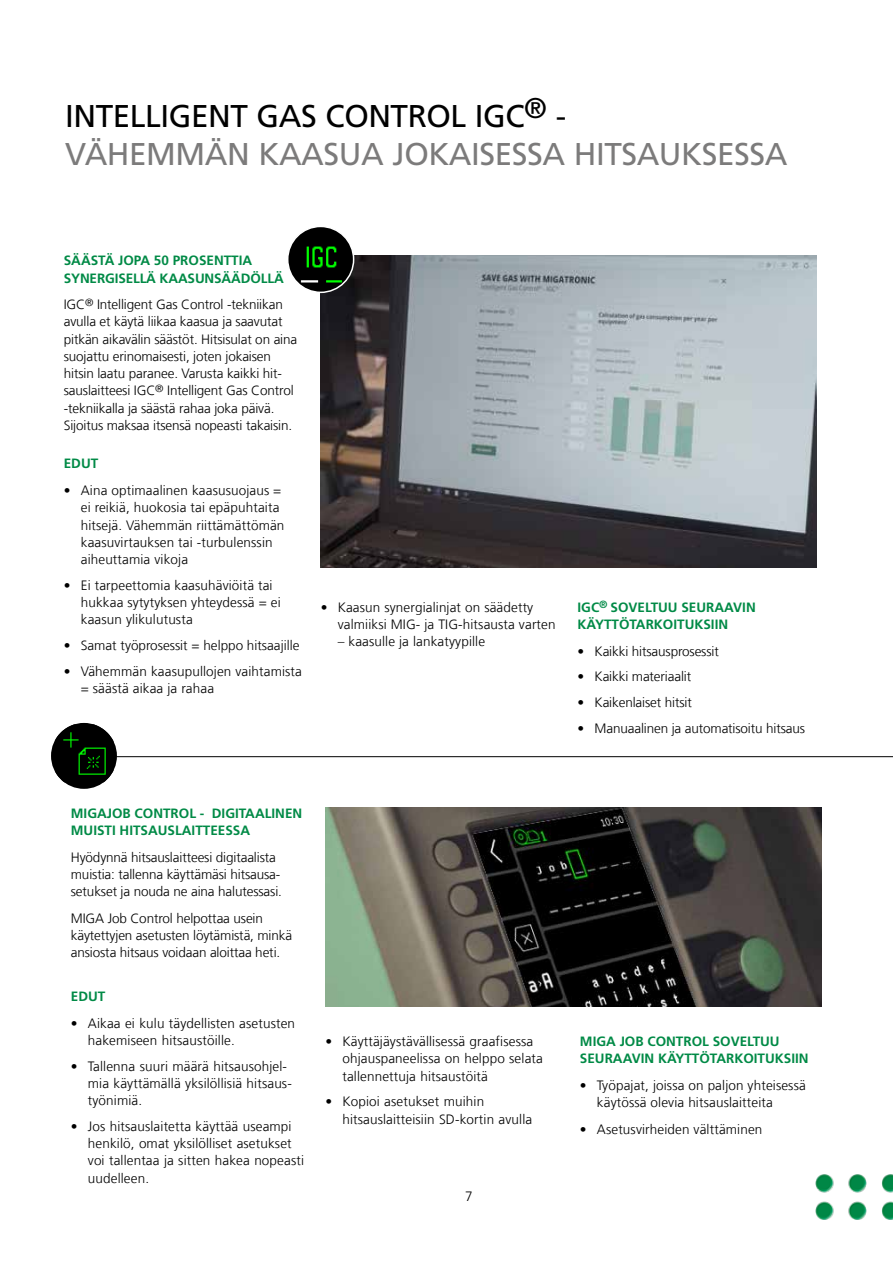
<style>
.page{position:relative;width:893px;height:1263px;background:#fff}
.page>*{position:absolute;margin:0;border:0;box-sizing:border-box;transform-origin:0 0}
.t1{font:31.5px/37.8px "Frutiger LT Pro";letter-spacing:-.015em;color:#7c7b7b}
.t2{font:300 13.5px/17.2px "Frutiger LT Com";letter-spacing:.01em;color:#000}
.t3{font:300 13.5px/17.2px "Frutiger LT Com";letter-spacing:-.01em;color:#000}
.t4{font:700 13.5px/17.2px "Frutiger LT Pro";color:#008a46}
.s1{color:#000}
</style>
<div class="page">
<img style="left:815px;top:1174px;width:78px;height:46px">
<img style="left:321px;top:255px;width:495px;height:313px">
<hr style="left:64px;top:756px;width:829px;height:1px;background:#000">
<img style="left:325px;top:807px;width:496px;height:199px">
<div style="left:51px;top:723px;width:66px;height:66px;background:#000;border-radius:50%"></div>
<img style="left:56px;top:724px;width:57px;height:58px">
<svg style="left:288px;top:226px;width:66px;height:66px"></svg>
<img style="left:293px;top:229px;width:56px;height:56px">
<div style="left:287px;top:226px;width:67px;height:67px;border:2px solid #fff;border-radius:50%"></div>
<h1 class="t1" style="left:65px;top:97px;width:724px"><span class="s1">INTELLIGENT GAS CONTROL IGC</span><sup>®</sup> <span class="s1">-<br></span>VÄHEMMÄN KAASUA JOKAISESSA HITSAUKSESSA</h1>
<p class="t4" style="left:64px;top:252px;width:222px">SÄÄSTÄ JOPA 50 PROSENTTIA<br>SYNERGISELLÄ KAASUNSÄÄDÖLLÄ</p>
<p class="t3" style="left:64px;top:296px;width:235px">IGC<sup>®</sup> Intelligent Gas Control -tekniikan avulla et käytä liikaa kaasua ja saavutat pitkän aikavälin säästöt. Hitsisulat on aina suojattu erinomaisesti, joten jokaisen hitsin laatu paranee. Varusta kaikki hit&shy;sauslaitteesi IGC<sup>®</sup> Intelligent Gas Control -tekniikalla ja säästä rahaa joka päivä.<br>Sijoitus maksaa itsensä nopeasti takaisin.</p>
<p class="t4" style="left:64px;top:455px;width:36px">EDUT</p>
<p class="t2" style="left:81px;top:482px;width:205px;text-indent:-17px">• Aina optimaalinen kaasusuojaus = ei reikiä, huokosia tai epäpuhtaita hitsejä. Vähemmän riittämättömän kaasuvirtauksen tai -turbulenssin aiheuttamia vikoja</p>
<p class="t2" style="left:81px;top:577px;width:201px;text-indent:-17px">• Ei tarpeettomia kaasuhäviöitä tai hukkaa sytytyksen yhteydessä = ei kaasun ylikulutusta</p>
<p class="t2" style="left:64px;top:637px;width:237px">• Samat työprosessit = helppo hitsaajille</p>
<p class="t2" style="left:81px;top:663px;width:223px;text-indent:-17px">• Vähemmän kaasupullojen vaihtamista = säästä aikaa ja rahaa</p>
<p class="t2" style="left:338px;top:599px;width:219px;text-indent:-17px">• Kaasun synergialinjat on säädetty valmiiksi MIG- ja TIG-hitsausta varten</p>
<p class="t2" style="left:338px;top:633px;width:149px">– kaasulle ja lankatyypille</p>
<p class="t4" style="left:578px;top:599px;width:180px">IGC<sup>®</sup> SOVELTUU SEURAAVIN<br>KÄYTTÖTARKOITUKSIIN</p>
<p class="t3" style="left:578px;top:642px;width:143px">• Kaikki hitsausprosessit</p>
<p class="t3" style="left:578px;top:668px;width:115px">• Kaikki materiaalit</p>
<p class="t3" style="left:578px;top:694px;width:116px">• Kaikenlaiset hitsit</p>
<p class="t3" style="left:578px;top:720px;width:229px">• Manuaalinen ja automatisoitu hitsaus</p>
<p class="t4" style="left:71px;top:804px;width:233px">MIGAJOB CONTROL - DIGITAALINEN<br>MUISTI HITSAUSLAITTEESSA</p>
<p class="t3" style="left:71px;top:848px;width:213px">Hyödynnä hitsauslaitteesi digitaalista muistia: tallenna käyttämäsi hitsausa&shy;setukset ja nouda ne aina halutessasi.</p>
<p class="t3" style="left:71px;top:909px;width:223px">MIGA Job Control helpottaa usein käytettyjen asetusten löytämistä, minkä ansiosta hitsaus voidaan aloittaa heti.</p>
<p class="t4" style="left:71px;top:988px;width:36px">EDUT</p>
<p class="t2" style="left:88px;top:1014px;width:209px;text-indent:-17px">• Aikaa ei kulu täydellisten asetusten hakemiseen hitsaustöille.</p>
<p class="t2" style="left:88px;top:1057px;width:205px;text-indent:-17px">• Tallenna suuri määrä hitsausohjel&shy;mia käyttämällä yksilöllisiä hitsaus&shy;työnimiä.</p>
<p class="t2" style="left:88px;top:1118px;width:218px;text-indent:-17px">• Jos hitsauslaitetta käyttää useampi henkilö, omat yksilölliset asetukset voi tallentaa ja sitten hakea nopeasti uudelleen.</p>
<p class="t2" style="left:342px;top:1033px;width:202px;text-indent:-17px">• Käyttäjäystävällisessä graafisessa ohjauspaneelissa on helppo selata tallennettuja hitsaustöitä</p>
<p class="t2" style="left:342px;top:1093px;width:191px;text-indent:-17px">• Kopioi asetukset muihin hitsauslaitteisiin SD-kortin avulla</p>
<p class="t2" style="left:465px;top:1187px;width:9px">7</p>
<p class="t4" style="left:580px;top:1033px;width:230px">MIGA JOB CONTROL SOVELTUU<br>SEURAAVIN KÄYTTÖTARKOITUKSIIN</p>
<p class="t2" style="left:597px;top:1077px;width:210px;text-indent:-17px">• Työpajat, joissa on paljon yhteisessä käytössä olevia hitsauslaitteita</p>
<p class="t2" style="left:580px;top:1121px;width:184px">• Asetusvirheiden välttäminen</p>
</div>
